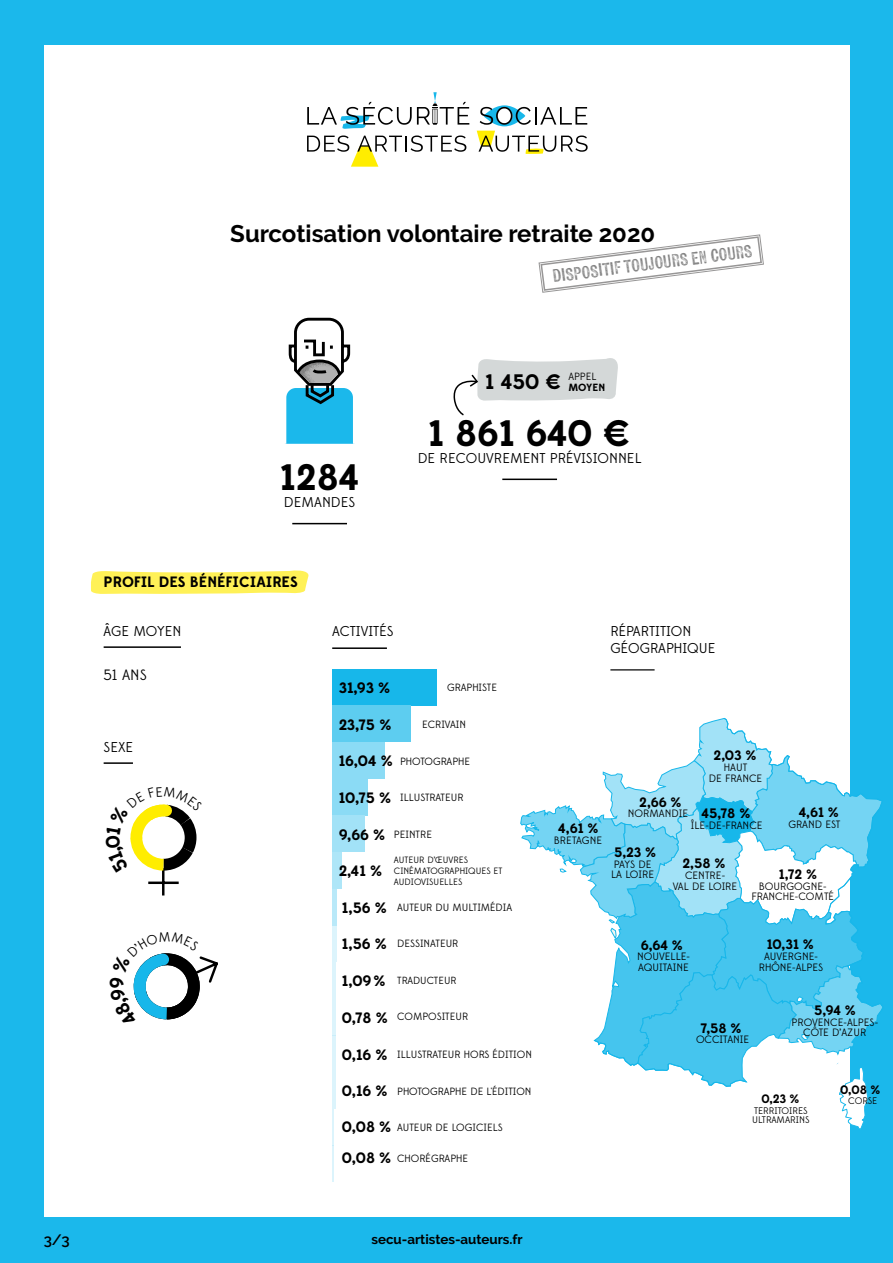
<style>
.page{position:relative;width:893px;height:1263px;background:#1bb8eb}
.page>*{position:absolute;margin:0;border:0;box-sizing:border-box;transform-origin:0 0}
.t1{font:700 36.75px "Edmondsans";color:#000}
.t2{font:700 24px "Raleway";color:#000}
.t3{font:700 21px "Edmondsans";color:#000}
.t4{font:18px "Kiln Sans";color:#808080}
.t5{font:700 15px/30.5px "Edmondsans";color:#000}
.t6{font:15px "Edmondsans";color:#000}
.t7{font:600 15px "Raleway";color:#000}
.t8{font:14.25px/17.1px "Edmondsans";color:#000}
.t9{font:700 13.65px "Edmondsans";color:#000}
.t10{font:700 13.35px "Raleway";color:#000}
.t11{font:700 12.15px "Edmondsans";color:#000}
.t12{font:10.65px/10.6px "Edmondsans";color:#000;text-align:center}
.t13{font:10.5px "Edmondsans";color:#000}
.t14{font:10.35px "Edmondsans";color:#000}
.t15{font:9.45px/9.4px "Edmondsans";color:#000}
.t16{font:9.15px/10.9px "Edmondsans";color:#000}
</style>
<div class="page">
<div style="left:44px;top:46px;width:805px;height:1171px;background:#fff"></div>
<svg style="left:307px;top:92px;width:162px;height:37px"></svg>
<svg style="left:307px;top:135px;width:159px;height:32px"></svg>
<svg style="left:477px;top:105px;width:111px;height:49px"></svg>
<hr style="left:292px;top:523px;width:55px;height:1px;background:#000">
<hr style="left:502px;top:479px;width:55px;height:1px;background:#000">
<svg style="left:285px;top:317px;width:70px;height:127px"></svg>
<hr style="left:332px;top:647px;width:55px;height:2px;background:#000">
<hr style="left:104px;top:646px;width:77px;height:2px;background:#000">
<hr style="left:104px;top:762px;width:29px;height:2px;background:#000">
<div style="left:332px;top:669px;width:104px;height:37px;background:#17b7ea"></div>
<div style="left:332px;top:706px;width:78px;height:36px;background:#5dcdf0"></div>
<div style="left:332px;top:742px;width:52px;height:37px;background:#8bdbf5"></div>
<div style="left:332px;top:779px;width:36px;height:37px;background:#8bdbf5"></div>
<div style="left:332px;top:816px;width:33px;height:36px;background:#a2e2f7"></div>
<div style="left:332px;top:852px;width:10px;height:37px;background:#aee6f8"></div>
<div style="left:332px;top:889px;width:5px;height:36px;background:#b9e9f9"></div>
<div style="left:332px;top:925px;width:5px;height:37px;background:#dcf4fc"></div>
<hr style="left:332px;top:962px;width:3px;height:37px;background:#b9e9f9">
<hr style="left:332px;top:999px;width:3px;height:36px;background:#b9e9f9">
<hr style="left:332px;top:1035px;width:3px;height:37px;background:#b9e9f9">
<hr style="left:332px;top:1072px;width:3px;height:37px;background:#b9e9f9">
<hr style="left:332px;top:1109px;width:2px;height:36px;background:#b9e9f9">
<hr style="left:332px;top:1145px;width:2px;height:37px;background:#b9e9f9">
<hr style="left:610px;top:669px;width:45px;height:1px;background:#000">
<hr style="left:162px;top:868px;width:2px;height:27px;background:#000">
<hr style="left:148px;top:881px;width:31px;height:3px;background:#000">
<svg style="left:520px;top:718px;width:362px;height:412px"></svg>
<svg style="left:453px;top:358px;width:165px;height:58px"></svg>
<svg style="left:91px;top:570px;width:218px;height:24px;background:#fff269"></svg>
<svg style="left:538px;top:234px;width:226px;height:59px"></svg>
<svg style="left:130px;top:804px;width:67px;height:72px"></svg>
<svg style="left:133px;top:953px;width:85px;height:67px"></svg>
<h2 class="t2" style="left:230px;top:220px;width:426px">Surcotisation volontaire retraite 2020</h2>
<h3 class="t4" style="left:551px;top:264px;width:203px;rotate:-7deg">DISPOSITIF TOUJOURS EN COURS</h3>
<h1 class="t1" style="left:280px;top:455px;width:81px">1284</h1>
<h3 class="t8" style="left:284px;top:494px;width:73px">DEMANDES</h3>
<h3 class="t5" style="left:104px;top:567px;width:195px">PROFIL DES BÉNÉFICIAIRES</h3>
<h3 class="t8" style="left:104px;top:623px;width:79px">ÂGE MOYEN</h3>
<h3 class="t8" style="left:332px;top:623px;width:63px">ACTIVITÉS</h3>
<p class="t13" style="left:568px;top:370px;width:29px">APPEL</p>
<h3 class="t3" style="left:485px;top:369px;width:121px">1 450 € <sub>MOYEN</sub></h3>
<h1 class="t1" style="left:428px;top:411px;width:205px">1 861 640 €</h1>
<h3 class="t8" style="left:418px;top:450px;width:225px">DE RECOUVREMENT PRÉVISIONNEL</h3>
<h3 class="t8" style="left:610px;top:623px;width:107px">RÉPARTITION<br>GÉOGRAPHIQUE</h3>
<h3 class="t6" style="left:104px;top:666px;width:45px">51 ANS</h3>
<h3 class="t8" style="left:104px;top:739px;width:31px">SEXE</h3>
<h3 class="t5" style="left:339px;top:673px;width:53px">31,93 %</h3>
<h3 class="t5" style="left:339px;top:709px;width:54px">23,75 %</h3>
<h3 class="t5" style="left:339px;top:746px;width:55px">16,04 %</h3>
<h3 class="t5" style="left:339px;top:783px;width:54px">10,75 %</h3>
<h3 class="t5" style="left:339px;top:819px;width:48px">9,66 %</h3>
<h3 class="t5" style="left:339px;top:856px;width:45px">2,41 %</h3>
<h3 class="t5" style="left:342px;top:893px;width:46px">1,56 %</h3>
<h3 class="t5" style="left:342px;top:928px;width:46px">1,56 %</h3>
<h3 class="t5" style="left:342px;top:966px;width:45px">1,09 %</h3>
<h3 class="t5" style="left:342px;top:1003px;width:47px">0,78 %</h3>
<h3 class="t5" style="left:342px;top:1039px;width:47px">0,16 %</h3>
<h3 class="t5" style="left:342px;top:1076px;width:47px">0,16 %</h3>
<h3 class="t5" style="left:342px;top:1112px;width:51px">0,08 %<br>0,08 %</h3>
<p class="t13" style="left:447px;top:682px;width:51px">GRAPHISTE</p>
<p class="t13" style="left:422px;top:718px;width:45px">ECRIVAIN</p>
<p class="t13" style="left:400px;top:755px;width:72px">PHOTOGRAPHE</p>
<p class="t13" style="left:400px;top:792px;width:65px">ILLUSTRATEUR</p>
<p class="t13" style="left:394px;top:828px;width:40px">PEINTRE</p>
<p class="t16" style="left:394px;top:855px;width:110px">AUTEUR D’ŒUVRES<br>CINÉMATOGRAPHIQUES ET<br>AUDIOVISUELLES</p>
<p class="t13" style="left:397px;top:902px;width:116px">AUTEUR DU MULTIMÉDIA</p>
<p class="t13" style="left:397px;top:937px;width:63px">DESSINATEUR</p>
<p class="t14" style="left:397px;top:975px;width:61px">TRADUCTEUR</p>
<p class="t13" style="left:397px;top:1010px;width:73px">COMPOSITEUR</p>
<p class="t13" style="left:397px;top:1048px;width:136px">ILLUSTRATEUR HORS ÉDITION</p>
<p class="t13" style="left:397px;top:1085px;width:136px">PHOTOGRAPHE DE L'ÉDITION</p>
<p class="t13" style="left:397px;top:1121px;width:107px">AUTEUR DE LOGICIELS</p>
<p class="t13" style="left:397px;top:1152px;width:72px">CHORÉGRAPHE</p>
<p class="t9" style="left:713px;top:747px;width:44px">2,03 %</p>
<p class="t12" style="left:709px;top:763px;width:55px">HAUT<br>DE FRANCE</p>
<p class="t9" style="left:639px;top:794px;width:44px">2,66 %</p>
<p class="t9" style="left:799px;top:804px;width:41px">4,61 %</p>
<p class="t9" style="left:702px;top:805px;width:50px">45,78 %</p>
<p class="t9" style="left:682px;top:855px;width:44px">2,58 %</p>
<p class="t12" style="left:628px;top:809px;width:62px">NORMANDIE</p>
<p class="t12" style="left:691px;top:820px;width:73px">ÎLE-DE-FRANCE</p>
<p class="t9" style="left:558px;top:820px;width:41px">4,61 %</p>
<p class="t12" style="left:788px;top:820px;width:54px">GRAND EST</p>
<p class="t12" style="left:554px;top:836px;width:50px">BRETAGNE</p>
<p class="t9" style="left:614px;top:844px;width:43px">5,23 %</p>
<p class="t12" style="left:611px;top:859px;width:45px;text-align:left">PAYS DE<br>LA LOIRE</p>
<p class="t9" style="left:779px;top:865px;width:40px">1,72 %</p>
<p class="t12" style="left:673px;top:870px;width:66px">CENTRE-<br>VAL DE LOIRE</p>
<p class="t12" style="left:751px;top:881px;width:84px">BOURGOGNE-<br>FRANCHE-COMTÉ</p>
<p class="t9" style="left:641px;top:937px;width:43px">6,64 %</p>
<p class="t12" style="left:637px;top:951px;width:54px;text-align:left">NOUVELLE-<br>AQUITAINE</p>
<p class="t9" style="left:767px;top:936px;width:48px">10,31 %</p>
<p class="t12" style="left:759px;top:951px;width:66px">AUVERGNE-<br>RHÔNE-ALPES</p>
<p class="t9" style="left:700px;top:1019px;width:42px">7,58 %</p>
<p class="t12" style="left:696px;top:1034px;width:55px">OCCITANIE</p>
<p class="t9" style="left:814px;top:1002px;width:43px">5,94 %</p>
<p class="t12" style="left:791px;top:1017px;width:88px">PROVENCE-ALPES-<br>CÔTE D’AZUR</p>
<p class="t11" style="left:761px;top:1091px;width:39px">0,23 %</p>
<p class="t11" style="left:840px;top:1082px;width:41px">0,08 %</p>
<p class="t15" style="left:848px;top:1096px;width:31px">CORSE</p>
<p class="t15" style="left:752px;top:1106px;width:59px">TERRITOIRES<br>ULTRAMARINS</p>
<h3 class="t7" style="left:44px;top:1231px;width:27px">3/3</h3>
<p class="t10" style="left:371px;top:1232px;width:153px">secu-artistes-auteurs.fr</p>
</div>
